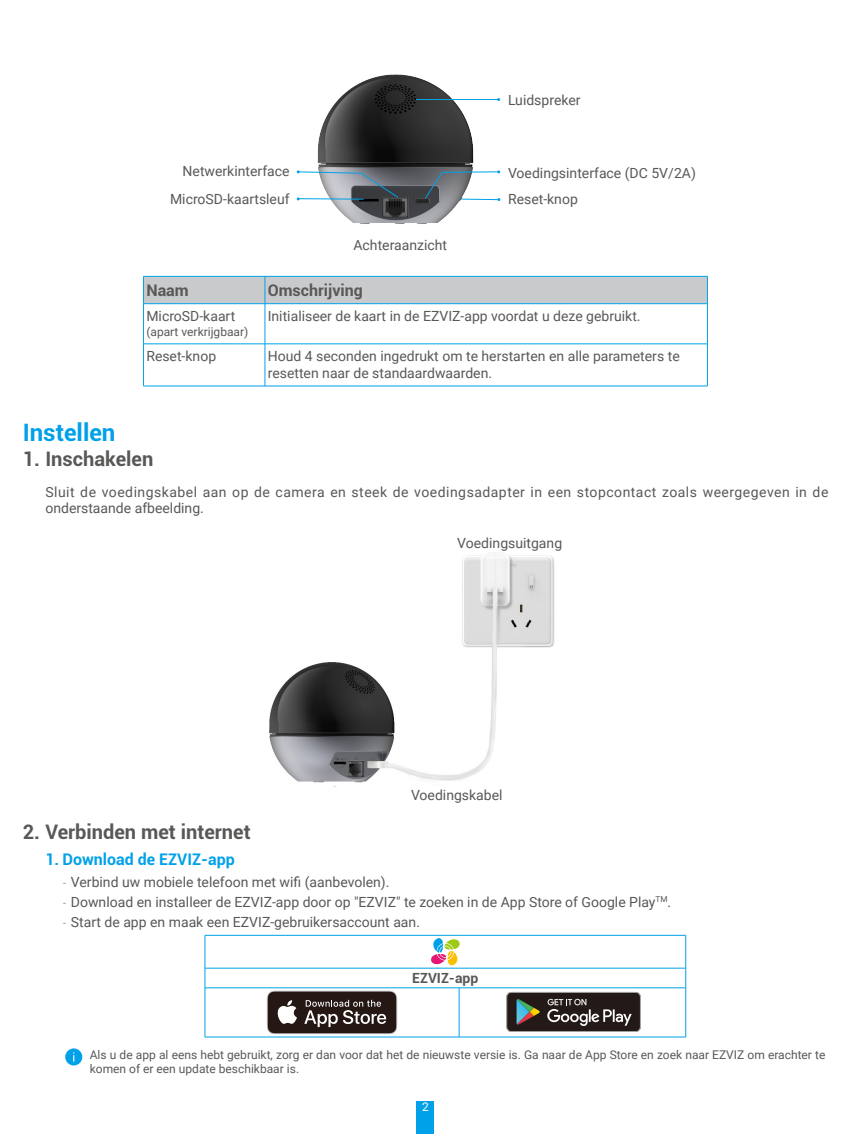
<style>
.page{position:relative;width:851px;height:1134px;background:#fff}
.page>*{position:absolute;margin:0;border:0;box-sizing:border-box;transform-origin:0 0}
.t1{font:700 24px "Roboto";color:#00a1e9}
.t2{font:700 20px "Roboto";color:#595857}
.t3{font:700 16px "Roboto";color:#00a1e9}
.t4{font:700 16px "Roboto";color:#595857}
.t5{font:14px/16.8px "Roboto";color:#595857}
.t6{font:14px/16.8px "Roboto";letter-spacing:.035em;color:#595857}
.t7{font:700 14px "Roboto";color:#595857}
.t8{font:12px/14.4px "Roboto";color:#595857}
.t9{font:12px "Roboto";color:#fff}
.s1{font-family:"DIN Cond";font-weight:300}
</style>
<div class="page">
<div style="left:417px;top:1101px;width:17px;height:33px;background:#00a1e9"></div>
<img style="left:296px;top:74px;width:205px;height:150px">
<hr style="left:416px;top:99px;width:81px;height:1px;background:#00a1e9">
<svg style="left:424px;top:170px;width:76px;height:31px"></svg>
<svg style="left:297px;top:170px;width:101px;height:30px"></svg>
<div style="left:143px;top:276px;width:565px;height:28px;background:#c9cacb"></div>
<hr style="left:143px;top:303px;width:122px;height:1px;background:#00a1e9">
<hr style="left:143px;top:304px;width:1px;height:40px;background:#00a1e9">
<hr style="left:265px;top:303px;width:442px;height:1px;background:#00a1e9">
<hr style="left:264px;top:304px;width:1px;height:40px;background:#00a1e9">
<hr style="left:707px;top:304px;width:1px;height:40px;background:#00a1e9">
<hr style="left:143px;top:343px;width:122px;height:1px;background:#00a1e9">
<hr style="left:143px;top:344px;width:1px;height:42px;background:#00a1e9">
<hr style="left:265px;top:343px;width:442px;height:1px;background:#00a1e9">
<hr style="left:264px;top:344px;width:1px;height:42px;background:#00a1e9">
<hr style="left:707px;top:344px;width:1px;height:42px;background:#00a1e9">
<hr style="left:143px;top:386px;width:122px;height:1px;background:#00a1e9">
<hr style="left:265px;top:386px;width:442px;height:1px;background:#00a1e9">
<img style="left:269px;top:554px;width:285px;height:233px">
<hr style="left:205px;top:935px;width:254px;height:1px;background:#00a1e9">
<hr style="left:204px;top:935px;width:1px;height:33px;background:#00a1e9">
<hr style="left:459px;top:935px;width:226px;height:1px;background:#00a1e9">
<hr style="left:685px;top:935px;width:1px;height:33px;background:#00a1e9">
<hr style="left:205px;top:968px;width:254px;height:1px;background:#00a1e9">
<svg style="left:204px;top:968px;width:1px;height:20px"></svg>
<hr style="left:459px;top:968px;width:226px;height:1px;background:#00a1e9">
<svg style="left:685px;top:968px;width:1px;height:20px"></svg>
<hr style="left:205px;top:987px;width:254px;height:1px;background:#00a1e9">
<hr style="left:204px;top:988px;width:1px;height:49px;background:#00a1e9">
<hr style="left:459px;top:987px;width:226px;height:1px;background:#00a1e9">
<hr style="left:458px;top:988px;width:1px;height:49px;background:#00a1e9">
<hr style="left:685px;top:988px;width:1px;height:49px;background:#00a1e9">
<hr style="left:205px;top:1037px;width:254px;height:1px;background:#00a1e9">
<hr style="left:459px;top:1037px;width:226px;height:1px;background:#00a1e9">
<svg style="left:431px;top:938px;width:29px;height:27px"></svg>
<svg style="left:267px;top:991px;width:130px;height:43px;background:#4d4340"></svg>
<svg style="left:506px;top:992px;width:134px;height:40px;background:#443f3b"></svg>
<div style="left:65px;top:1048px;width:17px;height:17px;background:#00a1e9;border-radius:50%"></div>
<p class="t5" style="left:508px;top:91px;width:74px">Luidspreker</p>
<p class="t5" style="left:183px;top:162px;width:108px">Netwerkinterface</p>
<p class="t5" style="left:508px;top:164px;width:189px">Voedingsinterface (DC 5V/2A)</p>
<p class="t5" style="left:170px;top:190px;width:121px">MicroSD-kaartsleuf</p>
<p class="t5" style="left:508px;top:190px;width:71px">Reset-knop</p>
<p class="t5" style="left:353px;top:236px;width:95px">Achteraanzicht</p>
<p class="t4" style="left:146px;top:279px;width:44px">Naam</p>
<p class="t4" style="left:268px;top:279px;width:97px">Omschrijving</p>
<p class="t5" style="left:146px;top:307px;width:90px">MicroSD-kaart</p>
<p class="t8" style="left:146px;top:324px;width:103px">(apart verkrijgbaar)</p>
<p class="t5" style="left:268px;top:307px;width:374px">Initialiseer de kaart in de EZVIZ-app voordat u deze gebruikt.</p>
<p class="t5" style="left:146px;top:348px;width:71px">Reset-knop</p>
<p class="t5" style="left:268px;top:348px;width:413px">Houd 4 seconden ingedrukt om te herstarten en alle parameters te resetten naar de standaardwaarden.</p>
<h1 class="t1" style="left:23px;top:416px;width:94px">Instellen</h1>
<h2 class="t2" style="left:23px;top:445px;width:132px">1. Inschakelen</h2>
<p class="t6" style="left:45px;top:483px;width:784px">Sluit de voedingskabel aan op de camera en steek de voedingsadapter in een stopcontact zoals weergegeven in de onderstaande afbeelding.</p>
<p class="t5" style="left:457px;top:534px;width:106px">Voedingsuitgang</p>
<p class="t5" style="left:411px;top:786px;width:93px">Voedingskabel</p>
<h2 class="t2" style="left:23px;top:818px;width:229px">2. Verbinden met internet</h2>
<p class="t3" style="left:45px;top:848px;width:191px">1. Download de EZVIZ-app</p>
<p class="t5" style="left:62px;top:873px;width:328px"><span class="s1">-</span> Verbind uw mobiele telefoon met wifi (aanbevolen).</p>
<p class="t5" style="left:62px;top:893px;width:610px"><span class="s1">-</span> Download en installeer de EZVIZ-app door op "EZVIZ" te zoeken in de App Store of Google Play<sup>TM</sup>.</p>
<p class="t5" style="left:62px;top:913px;width:359px"><span class="s1">-</span> Start de app en maak een EZVIZ-gebruikersaccount aan.</p>
<p class="t7" style="left:412px;top:968px;width:68px">EZVIZ-app</p>
<p class="t8" style="left:90px;top:1047px;width:737px">Als u de app al eens hebt gebruikt, zorg er dan voor dat het de nieuwste versie is. Ga naar de App Store en zoek naar EZVIZ om erachter te komen of er een update beschikbaar is.</p>
<p class="t9" style="left:422px;top:1099px;width:8px">2</p>
</div>
